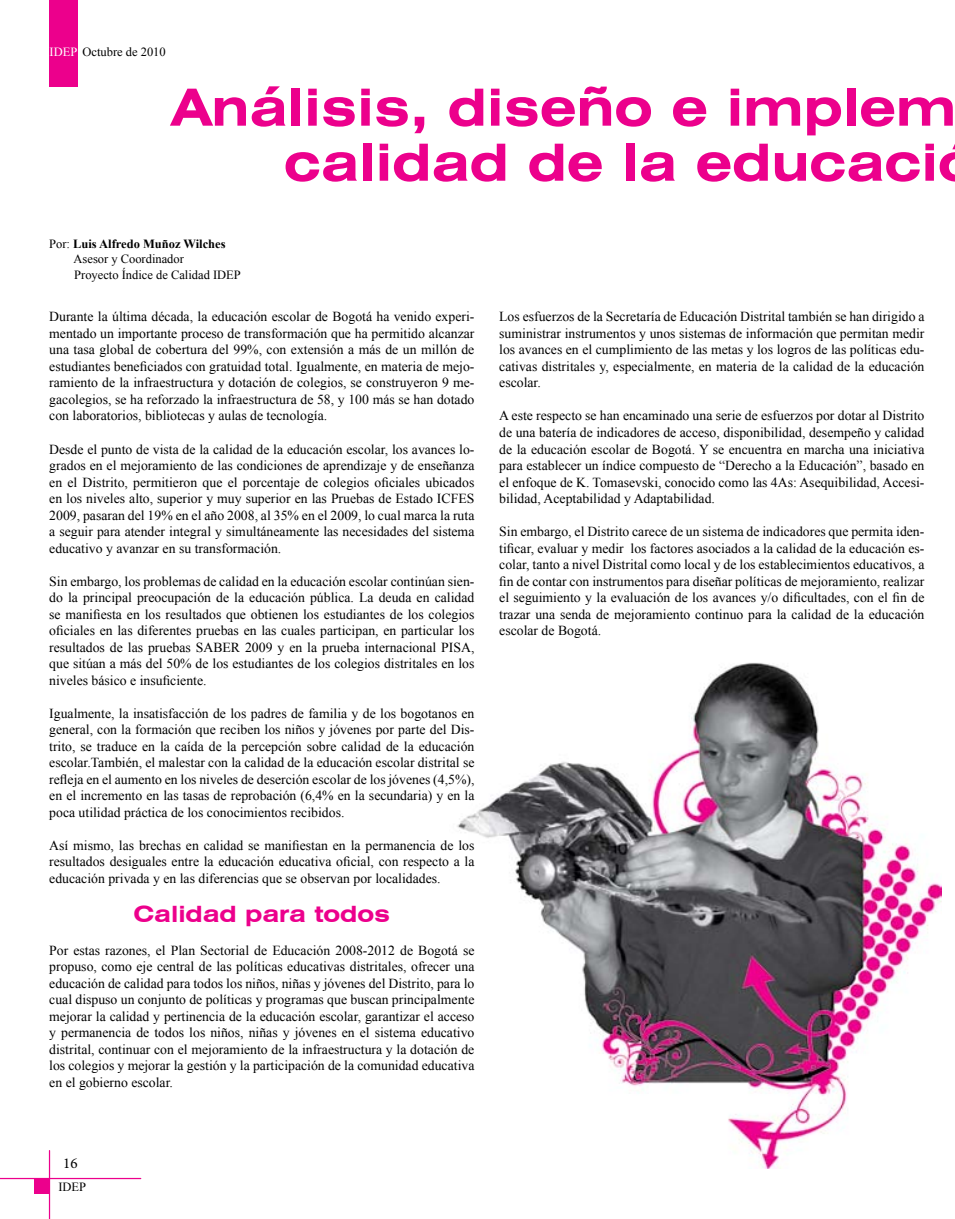
<style>
.page{position:relative;width:955px;height:1219px;background:#fff}
.page>*{position:absolute;margin:0;border:0;box-sizing:border-box;transform-origin:0 0}
.t1{font:700 expanded 51.25px/55px "Swiss 721 BT";color:#ec008c}
.t2{font:700 expanded 22.5px "Swiss 721 BT";color:#ec008c}
.t3{font:15px "Minion Pro";color:#000}
.t4{font:13.75px/16.5px "Times New Roman";color:#000;text-align:justify}
.t5{font:12.5px/15px "Times New Roman";color:#000}
.s1{color:#fff}
.s2{font-weight:700}
</style>
<div class="page">
<div style="left:35px;top:1178px;width:14px;height:15px;background:#ec008c"></div>
<hr style="left:0;top:1177px;width:141px;height:1px;background:#ec008c">
<hr style="left:49px;top:1150px;width:1px;height:68px;background:#ec008c">
<div style="left:49px;top:0;width:29px;height:87px;background:#ec008c"></div>
<img style="left:457px;top:662px;width:485px;height:506px">
<p class="t5" style="left:50px;top:45px;width:118px"><span class="s1">IDEP</span> Octubre de 2010</p>
<h1 class="t1" style="left:284px;top:80px;width:674px;text-indent:-112px">Análisis, diseño e implem calidad de la educaci</h1>
<p class="t5" style="left:74px;top:237px;width:169px;text-indent:-24px">Por: <span class="s2">Luis Alfredo Muñoz Wilches<br></span>Asesor y Coordinador<br>Proyecto Índice de Calidad IDEP</p>
<p class="t4" style="left:49px;top:308px;width:427px">Durante la última década, la educación escolar de Bogotá ha venido experi&shy;mentado un importante proceso de transformación que ha permitido alcanzar una tasa global de cobertura del 99%, con extensión a más de un millón de estudiantes beneficiados con gratuidad total. Igualmente, en materia de mejo&shy;ramiento de la infraestructura y dotación de colegios, se construyeron 9 me&shy;gacolegios, se ha reforzado la infraestructura de 58, y 100 más se han dotado con laboratorios, bibliotecas y aulas de tecnología.</p>
<p class="t4" style="left:49px;top:440px;width:427px">Desde el punto de vista de la calidad de la educación escolar, los avances lo&shy;grados en el mejoramiento de las condiciones de aprendizaje y de enseñanza en el Distrito, permitieron que el porcentaje de colegios oficiales ubicados en los niveles alto, superior y muy superior en las Pruebas de Estado ICFES 2009, pasaran del 19% en el año 2008, al 35% en el 2009, lo cual marca la ruta a seguir para atender integral y simultáneamente las necesidades del sistema educativo y avanzar en su transformación.</p>
<p class="t4" style="left:49px;top:572px;width:427px">Sin embargo, los problemas de calidad en la educación escolar continúan sien&shy;do la principal preocupación de la educación pública. La deuda en calidad se manifiesta en los resultados que obtienen los estudiantes de los colegios oficiales en las diferentes pruebas en las cuales participan, en particular los resultados de las pruebas SABER 2009 y en la prueba internacional PISA, que sitúan a más del 50% de los estudiantes de los colegios distritales en los niveles básico e insuficiente.</p>
<p class="t4" style="left:49px;top:704px;width:427px">Igualmente, la insatisfacción de los padres de familia y de los bogotanos en general, con la formación que reciben los niños y jóvenes por parte del Dis&shy;trito, se traduce en la caída de la percepción sobre calidad de la educación escolar.También, el malestar con la calidad de la educación escolar distrital se refleja en el aumento en los niveles de deserción escolar de los jóvenes (4,5%), en el incremento en las tasas de reprobación (6,4% en la secundaria) y en la poca utilidad práctica de los conocimientos recibidos.</p>
<p class="t4" style="left:49px;top:836px;width:427px">Así mismo, las brechas en calidad se manifiestan en la permanencia de los resultados desiguales entre la educación educativa oficial, con respecto a la educación privada y en las diferencias que se observan por localidades.</p>
<h2 class="t2" style="left:133px;top:900px;width:258px">Calidad para todos</h2>
<p class="t4" style="left:49px;top:941px;width:427px">Por estas razones, el Plan Sectorial de Educación 2008-2012 de Bogotá se propuso, como eje central de las políticas educativas distritales, ofrecer una educación de calidad para todos los niños, niñas y jóvenes del Distrito, para lo cual dispuso un conjunto de políticas y programas que buscan principalmente mejorar la calidad y pertinencia de la educación escolar, garantizar el acceso y permanencia de todos los niños, niñas y jóvenes en el sistema educativo distrital, continuar con el mejoramiento de la infraestructura y la dotación de los colegios y mejorar la gestión y la participación de la comunidad educativa en el gobierno escolar.</p>
<p class="t4" style="left:499px;top:308px;width:427px">Los esfuerzos de la Secretaría de Educación Distrital también se han dirigido a suministrar instrumentos y unos sistemas de información que permitan medir los avances en el cumplimiento de las metas y los logros de las políticas edu&shy;cativas distritales y, especialmente, en materia de la calidad de la educación escolar.</p>
<p class="t4" style="left:499px;top:407px;width:427px">A este respecto se han encaminado una serie de esfuerzos por dotar al Distrito de una batería de indicadores de acceso, disponibilidad, desempeño y calidad de la educación escolar de Bogotá. Y se encuentra en marcha una iniciativa para establecer un índice compuesto de “Derecho a la Educación”, basado en el enfoque de K. Tomasevski, conocido como las 4As: Asequibilidad, Accesi&shy;bilidad, Aceptabilidad y Adaptabilidad.</p>
<p class="t4" style="left:499px;top:523px;width:427px">Sin embargo, el Distrito carece de un sistema de indicadores que permita iden&shy;tificar, evaluar y medir los factores asociados a la calidad de la educación es&shy;colar, tanto a nivel Distrital como local y de los establecimientos educativos, a fin de contar con instrumentos para diseñar políticas de mejoramiento, realizar el seguimiento y la evaluación de los avances y/o dificultades, con el fin de trazar una senda de mejoramiento continuo para la calidad de la educación escolar de Bogotá.</p>
<p class="t3" style="left:63px;top:1152px;width:16px">16</p>
<p class="t5" style="left:58px;top:1179px;width:29px">IDEP</p>
</div>
